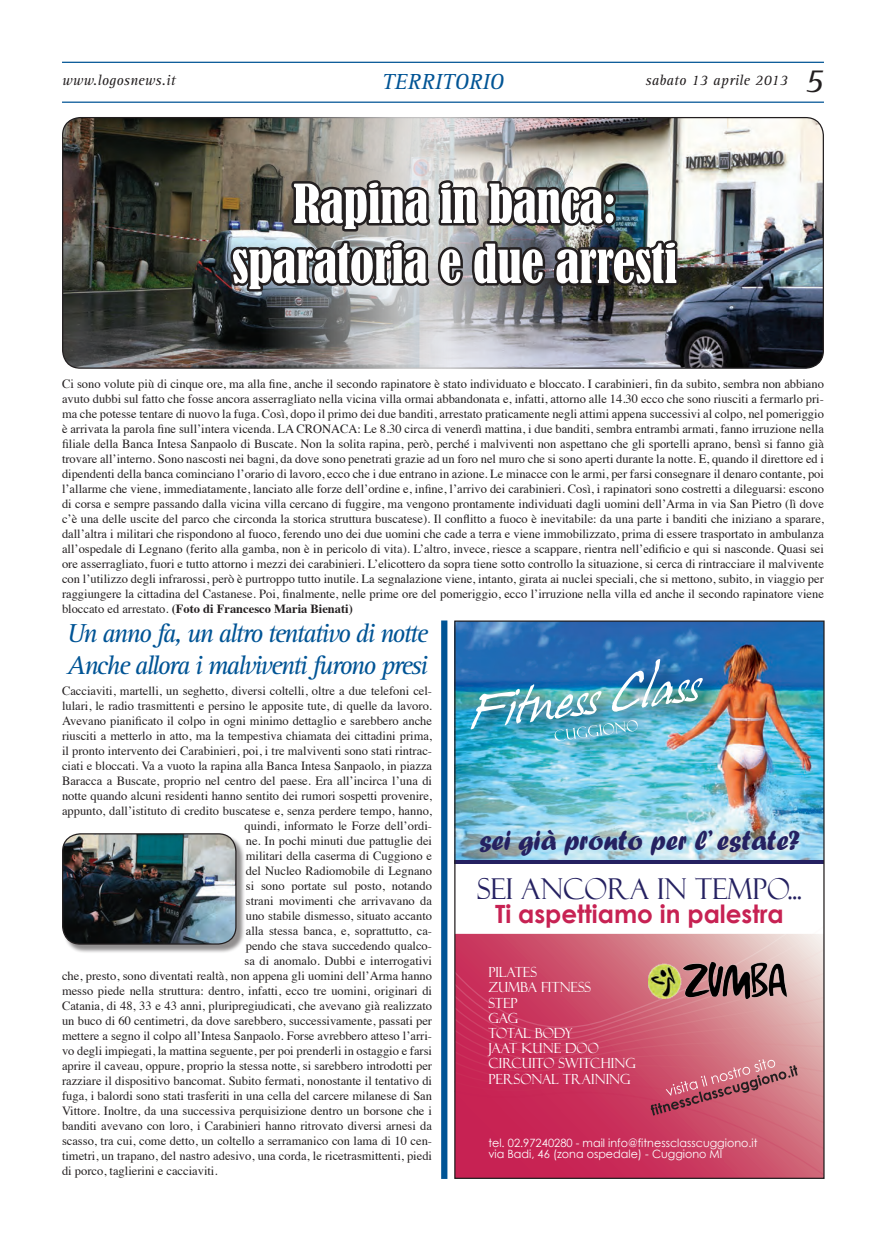
<style>
.page{position:relative;width:886px;height:1241px;background:#fff}
.page>*{position:absolute;margin:0;border:0;box-sizing:border-box;transform-origin:0 0}
.t1{font:condensed 50px/60px "Bernard";letter-spacing:-.005em;color:#fff;text-align:center}
.t2{font:italic 35px "Rotis Serif";color:#231f20}
.t3{font:28.75px "Forte";color:#252161}
.t4{font:28.75px "Felix Titling";color:#252161}
.t5{font:italic 26.88px/32.2px "Rotis Serif";letter-spacing:-.07em;color:#005495}
.t6{font:700 25.12px "Century Gothic";color:#c72253}
.t7{font:italic 22.5px "Rotis Serif";letter-spacing:.01em;color:#005495}
.t8{font:italic 15px "Rotis Serif";letter-spacing:.01em;color:#231f20}
.t9{font:14px/15.2px "Felix Titling";color:#fff}
.t10{font:12.5px/15px "Times";color:#231f20;text-align:justify}
.t11{font:11.38px/11.4px "Century Gothic";color:#fff}
.s1{font-weight:700}
</style>
<div class="page">
<hr style="left:62px;top:102px;width:762px;height:1px;background:#005495">
<hr style="left:62px;top:62px;width:762px;height:1px;background:#005495">
<img style="left:494px;top:118px;width:329px;height:250px">
<svg style="left:63px;top:118px;width:442px;height:250px;background:#c3c1c4"></svg>
<img style="left:63px;top:118px;width:390px;height:250px">
<div style="left:62px;top:117px;width:444px;height:252px;border:1px solid #231f20;border-radius:18px"></div>
<img style="left:226px;top:177px;width:457px;height:117px">
<img style="left:456px;top:622px;width:366px;height:218px">
<svg style="left:456px;top:840px;width:366px;height:108px"></svg>
<img style="left:460px;top:648px;width:270px;height:120px">
<img style="left:470px;top:659px;width:233px;height:81px">
<svg style="left:456px;top:948px;width:366px;height:228px;background:#cc516e"></svg>
<img style="left:649px;top:962px;width:139px;height:36px">
<hr style="left:455px;top:860px;width:369px;height:3px;background:#252161">
<div style="left:441px;top:620px;width:6px;height:558px;background:#005495"></div>
<div style="left:63px;top:834px;width:182px;height:119px;background:#231f20;opacity:.5"></div>
<img style="left:63px;top:833px;width:173px;height:110px">
<div style="left:62px;top:833px;width:175px;height:111px;border:1px solid #231f20;border-radius:18px"></div>
<p class="t8" style="left:62px;top:72px;width:115px">www.logosnews.it</p>
<p class="t7" style="left:382px;top:69px;width:123px">TERRITORIO</p>
<p class="t8" style="left:645px;top:72px;width:144px">sabato 13 aprile 2013</p>
<p class="t2" style="left:804px;top:61px;width:21px">5</p>
<p class="t1" style="left:232px;top:174px;width:447px">Rapina in banca: sparatoria e due arresti</p>
<p class="t10" style="left:62px;top:375px;width:763px">Ci sono volute più di cinque ore, ma alla fine, anche il secondo rapinatore è stato individuato e bloccato. I carabinieri, fin da subito, sembra non abbiano avuto dubbi sul fatto che fosse ancora asserragliato nella vicina villa ormai abbandonata e, infatti, attorno alle 14.30 ecco che sono riusciti a fermarlo pri&shy;ma che potesse tentare di nuovo la fuga. Così, dopo il primo dei due banditi, arrestato praticamente negli attimi appena successivi al colpo, nel pomeriggio è arrivata la parola fine sull’intera vicenda. LA CRONACA: Le 8.30 circa di venerdì mattina, i due banditi, sembra entrambi armati, fanno irruzione nella filiale della Banca Intesa Sanpaolo di Buscate. Non la solita rapina, però, perché i malviventi non aspettano che gli sportelli aprano, bensì si fanno già trovare all’interno. Sono nascosti nei bagni, da dove sono penetrati grazie ad un foro nel muro che si sono aperti durante la notte. E, quando il direttore ed i dipendenti della banca cominciano l’orario di lavoro, ecco che i due entrano in azione. Le minacce con le armi, per farsi consegnare il denaro contante, poi l’allarme che viene, immediatamente, lanciato alle forze dell’ordine e, infine, l’arrivo dei carabinieri. Così, i rapinatori sono costretti a dileguarsi: escono di corsa e sempre passando dalla vicina villa cercano di fuggire, ma vengono prontamente individuati dagli uomini dell’Arma in via San Pietro (lì dove c’è una delle uscite del parco che circonda la storica struttura buscatese). Il conflitto a fuoco è inevitabile: da una parte i banditi che iniziano a sparare, dall’altra i militari che rispondono al fuoco, ferendo uno dei due uomini che cade a terra e viene immobilizzato, prima di essere trasportato in ambulanza all’ospedale di Legnano (ferito alla gamba, non è in pericolo di vita). L’altro, invece, riesce a scappare, rientra nell’edificio e qui si nasconde. Quasi sei ore asserragliato, fuori e tutto attorno i mezzi dei carabinieri. L’elicottero da sopra tiene sotto controllo la situazione, si cerca di rintracciare il malvivente con l’utilizzo degli infrarossi, però è purtroppo tutto inutile. La segnalazione viene, intanto, girata ai nuclei speciali, che si mettono, subito, in viaggio per raggiungere la cittadina del Castanese. Poi, finalmente, nelle prime ore del pomeriggio, ecco l’irruzione nella villa ed anche il secondo rapinatore viene bloccato ed arrestato. <span class="s1">(Foto di Francesco Maria Bienati)</span></p>
<p class="t5" style="left:67px;top:617px;width:363px">Un anno fa, un altro tentativo di notte<br>Anche allora i malviventi furono presi</p>
<p class="t10" style="left:62px;top:681px;width:372px">Cacciaviti, martelli, un seghetto, diversi coltelli, oltre a due telefoni cel-</p>
<p class="t10" style="left:62px;top:696px;width:372px">lulari, le radio trasmittenti e persino le apposite tute, di quelle da lavoro.</p>
<p class="t10" style="left:62px;top:711px;width:372px">Avevano pianificato il colpo in ogni minimo dettaglio e sarebbero anche</p>
<p class="t10" style="left:62px;top:726px;width:372px">riusciti a metterlo in atto, ma la tempestiva chiamata dei cittadini prima,</p>
<p class="t10" style="left:62px;top:741px;width:372px">il pronto intervento dei Carabinieri, poi, i tre malviventi sono stati rintrac-</p>
<p class="t10" style="left:62px;top:756px;width:372px">ciati e bloccati. Va a vuoto la rapina alla Banca Intesa Sanpaolo, in piazza</p>
<p class="t10" style="left:62px;top:771px;width:371px">Baracca a Buscate, proprio nel centro del paese. Era all’incirca l’una di</p>
<p class="t10" style="left:62px;top:786px;width:371px">notte quando alcuni residenti hanno sentito dei rumori sospetti provenire,</p>
<p class="t10" style="left:62px;top:801px;width:371px">appunto, dall’istituto di credito buscatese e, senza perdere tempo, hanno,</p>
<p class="t10" style="left:245px;top:816px;width:189px">quindi, informato le Forze dell’ordi-</p>
<p class="t10" style="left:246px;top:831px;width:188px">ne. In pochi minuti due pattuglie dei</p>
<p class="t10" style="left:246px;top:846px;width:188px">militari della caserma di Cuggiono e</p>
<p class="t10" style="left:246px;top:861px;width:188px">del Nucleo Radiomobile di Legnano</p>
<p class="t10" style="left:246px;top:876px;width:188px">si sono portate sul posto, notando</p>
<p class="t10" style="left:246px;top:891px;width:188px">strani movimenti che arrivavano da</p>
<p class="t10" style="left:246px;top:906px;width:188px">uno stabile dismesso, situato accanto</p>
<p class="t10" style="left:246px;top:921px;width:188px">alla stessa banca, e, soprattutto, ca-</p>
<p class="t10" style="left:246px;top:936px;width:188px">pendo che stava succedendo qualco-</p>
<p class="t10" style="left:245px;top:951px;width:189px">sa di anomalo. Dubbi e interrogativi</p>
<p class="t10" style="left:62px;top:966px;width:372px">che, presto, sono diventati realtà, non appena gli uomini dell’Arma hanno</p>
<p class="t10" style="left:62px;top:981px;width:371px">messo piede nella struttura: dentro, infatti, ecco tre uomini, originari di</p>
<p class="t10" style="left:62px;top:996px;width:372px">Catania, di 48, 33 e 43 anni, pluripregiudicati, che avevano già realizzato</p>
<p class="t10" style="left:62px;top:1011px;width:372px">un buco di 60 centimetri, da dove sarebbero, successivamente, passati per</p>
<p class="t10" style="left:62px;top:1026px;width:371px">mettere a segno il colpo all’Intesa Sanpaolo. Forse avrebbero atteso l’arri-</p>
<p class="t10" style="left:62px;top:1041px;width:372px">vo degli impiegati, la mattina seguente, per poi prenderli in ostaggio e farsi</p>
<p class="t10" style="left:62px;top:1056px;width:372px">aprire il caveau, oppure, proprio la stessa notte, si sarebbero introdotti per</p>
<p class="t10" style="left:62px;top:1071px;width:371px">razziare il dispositivo bancomat. Subito fermati, nonostante il tentativo di</p>
<p class="t10" style="left:62px;top:1086px;width:372px">fuga, i balordi sono stati trasferiti in una cella del carcere milanese di San</p>
<p class="t10" style="left:62px;top:1101px;width:372px">Vittore. Inoltre, da una successiva perquisizione dentro un borsone che i</p>
<p class="t10" style="left:62px;top:1116px;width:372px">banditi avevano con loro, i Carabinieri hanno ritrovato diversi arnesi da</p>
<p class="t10" style="left:62px;top:1131px;width:372px">scasso, tra cui, come detto, un coltello a serramanico con lama di 10 cen-</p>
<p class="t10" style="left:62px;top:1146px;width:371px">timetri, un trapano, del nastro adesivo, una corda, le ricetrasmittenti, piedi</p>
<p class="t10" style="left:62px;top:1161px;width:157px">di porco, taglierini e cacciaviti.</p>
<p class="t3" style="left:479px;top:823px;width:322px">sei già pronto per l’ estate?</p>
<p class="t4" style="left:477px;top:871px;width:326px">SEI ANCORA IN TEMPO...</p>
<p class="t6" style="left:495px;top:895px;width:290px">Ti aspettiamo in palestra</p>
<p class="t9" style="left:488px;top:964px;width:149px">PILATES<br>ZUMBA FITNESS<br>STEP<br>GAG<br>TOTAL BODY<br>JAAT KUNE DOO<br>CIRCUITO SWITCHING<br>PERSONAL TRAINING</p>
<p class="t11" style="left:488px;top:1136px;width:271px">tel. 02.97240280 - mail info@fitnessclasscuggiono.it via Badi, 46 (zona ospedale) - Cuggiono MI</p>
</div>
